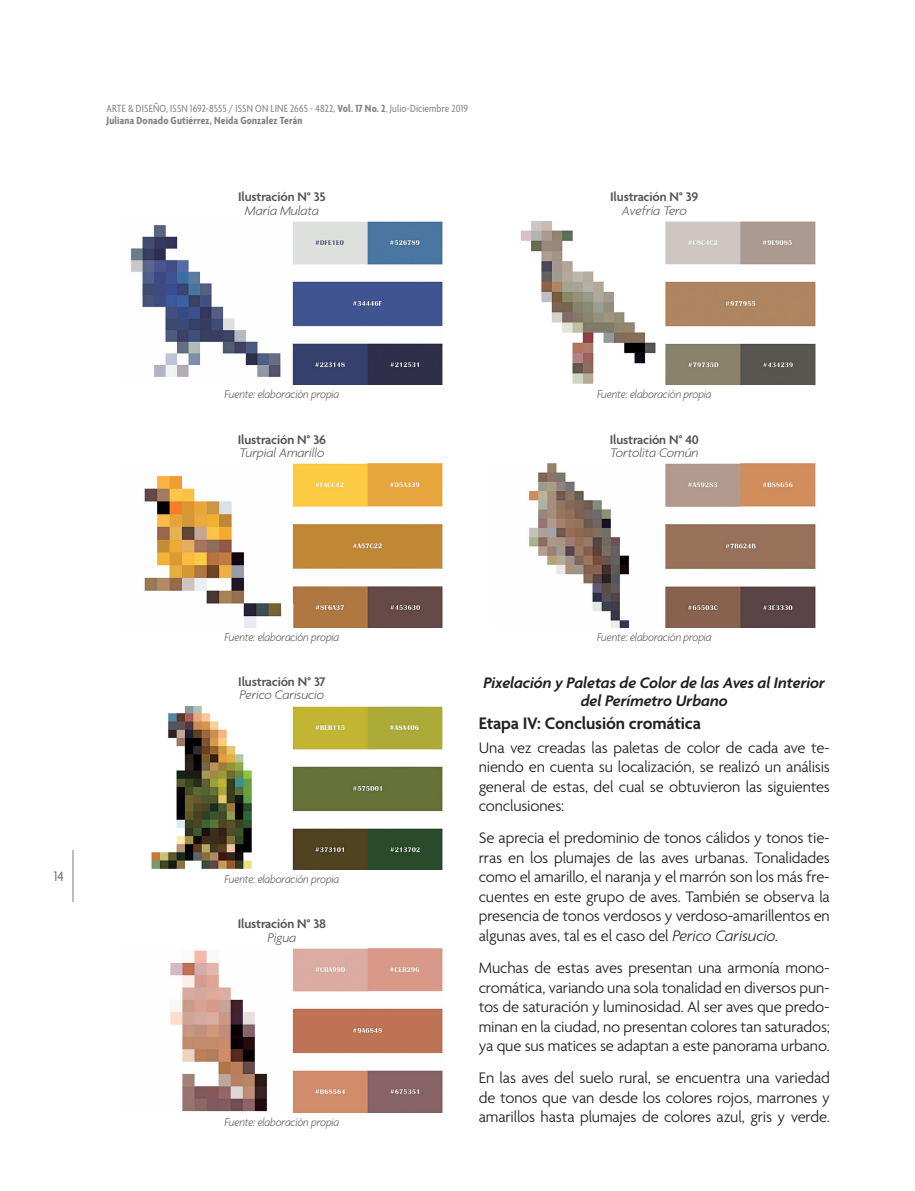
<style>
.page{position:relative;width:915px;height:1191px;background:#fff}
.page>*{position:absolute;margin:0;border:0;box-sizing:border-box;transform-origin:0 0}
.Subtítulos_2{font:600 18px "Agenda";letter-spacing:-.01em;color:#231f20}
.General{font:300 16.5px/19.5px "Agenda";letter-spacing:-.01em;color:#231f20;text-align:justify}
.Subtítulos_3{font:italic 600 16.5px/18px "Agenda";letter-spacing:-.005em;color:#231f20;text-align:center}
.t1{font:15px "Agenda";color:#6c6d70;scale:.9 1}
.Tablas_Título{font:600 13.5px "Agenda";letter-spacing:-.01em;color:#57585a}
.Tablas_Título-2{font:italic 300 13.5px "Agenda";letter-spacing:-.01em;color:#57585a}
.Tablas_Fuente{font:italic 300 12px "Agenda";letter-spacing:-.01em;color:#57585a;scale:.9 1}
.t2{font:condensed 11.25px/12px "Agenda";letter-spacing:.015em;color:#808285}
.s1{font-weight:700}
.s2{font-style:italic}
</style>
<div class="page">
<hr style="left:72px;top:850px;width:2px;height:51px;background:#bcbdc0">
<img style="left:130px;top:221px;width:313px;height:164px">
<img style="left:151px;top:706px;width:292px;height:164px">
<img style="left:170px;top:948px;width:273px;height:164px">
<img style="left:144px;top:463px;width:299px;height:164px">
<img style="left:520px;top:221px;width:296px;height:164px">
<img style="left:528px;top:463px;width:288px;height:164px">
<p class="t2" style="left:106px;top:103px;width:363px">ARTE &amp; DISEÑO, ISSN 1692-8555 / ISSN ON LINE 2665 - 4822, <span class="s1">Vol. 17 No. 2</span>, Julio-Diciembre 2019<br><span class="s1">Juliana Donado Gutiérrez, Neida Gonzalez Terán</span></p>
<p class="Tablas_Título" style="left:238px;top:189px;width:89px">Ilustración N° 35</p>
<p class="Tablas_Título-2" style="left:245px;top:202px;width:75px">María Mulata</p>
<p class="Tablas_Título" style="left:610px;top:189px;width:90px">Ilustración N° 39</p>
<p class="Tablas_Título-2" style="left:621px;top:202px;width:67px">Avefría Tero</p>
<p class="t1" style="left:54px;top:867px;width:13px">14</p>
<p class="Tablas_Fuente" style="left:224px;top:387px;width:129px">Fuente: elaboración propia</p>
<p class="Tablas_Título" style="left:238px;top:432px;width:90px">Ilustración N° 36</p>
<p class="Tablas_Título-2" style="left:239px;top:444px;width:87px">Turpial Amarillo</p>
<p class="Tablas_Fuente" style="left:224px;top:630px;width:129px">Fuente: elaboración propia</p>
<p class="Tablas_Título" style="left:238px;top:674px;width:89px">Ilustración N° 37</p>
<p class="Tablas_Título-2" style="left:239px;top:687px;width:86px">Perico Carisucio</p>
<p class="Tablas_Fuente" style="left:224px;top:872px;width:129px">Fuente: elaboración propia</p>
<p class="Tablas_Título" style="left:237px;top:916px;width:90px">Ilustración N° 38</p>
<p class="Tablas_Título-2" style="left:267px;top:929px;width:30px">Pigua</p>
<p class="Tablas_Fuente" style="left:224px;top:1114px;width:129px">Fuente: elaboración propia</p>
<p class="Tablas_Fuente" style="left:596px;top:387px;width:129px">Fuente: elaboración propia</p>
<p class="Tablas_Título" style="left:609px;top:432px;width:91px">Ilustración N° 40</p>
<p class="Tablas_Título-2" style="left:610px;top:444px;width:90px">Tortolita Común</p>
<p class="Tablas_Fuente" style="left:596px;top:630px;width:129px">Fuente: elaboración propia</p>
<p class="Subtítulos_3" style="left:483px;top:675px;width:343px">Pixelación y Paletas de Color de las Aves al Interior del Perímetro Urbano</p>
<p class="Subtítulos_2" style="left:478px;top:713px;width:224px">Etapa IV: Conclusión cromática</p>
<p class="General" style="left:478px;top:738px;width:352px">Una vez creadas las paletas de color de cada ave te&shy;niendo en cuenta su localización, se realizó un análisis general de estas, del cual se obtuvieron las siguientes conclusiones:</p>
<p class="General" style="left:478px;top:829px;width:352px">Se aprecia el predominio de tonos cálidos y tonos tie&shy;rras en los plumajes de las aves urbanas. Tonalidades como el amarillo, el naranja y el marrón son los más fre&shy;cuentes en este grupo de aves. También se observa la presencia de tonos verdosos y verdoso-amarillentos en algunas aves, tal es el caso del <span class="s2">Perico Carisucio</span>.</p>
<p class="General" style="left:478px;top:959px;width:352px">Muchas de estas aves presentan una armonía mono&shy;cromática, variando una sola tonalidad en diversos pun&shy;tos de saturación y luminosidad. Al ser aves que predo&shy;minan en la ciudad, no presentan colores tan saturados; ya que sus matices se adaptan a este panorama urbano.</p>
<p class="General" style="left:478px;top:1069px;width:352px">En las aves del suelo rural, se encuentra una variedad de tonos que van desde los colores rojos, marrones y amarillos hasta plumajes de colores azul, gris y verde.</p>
</div>
